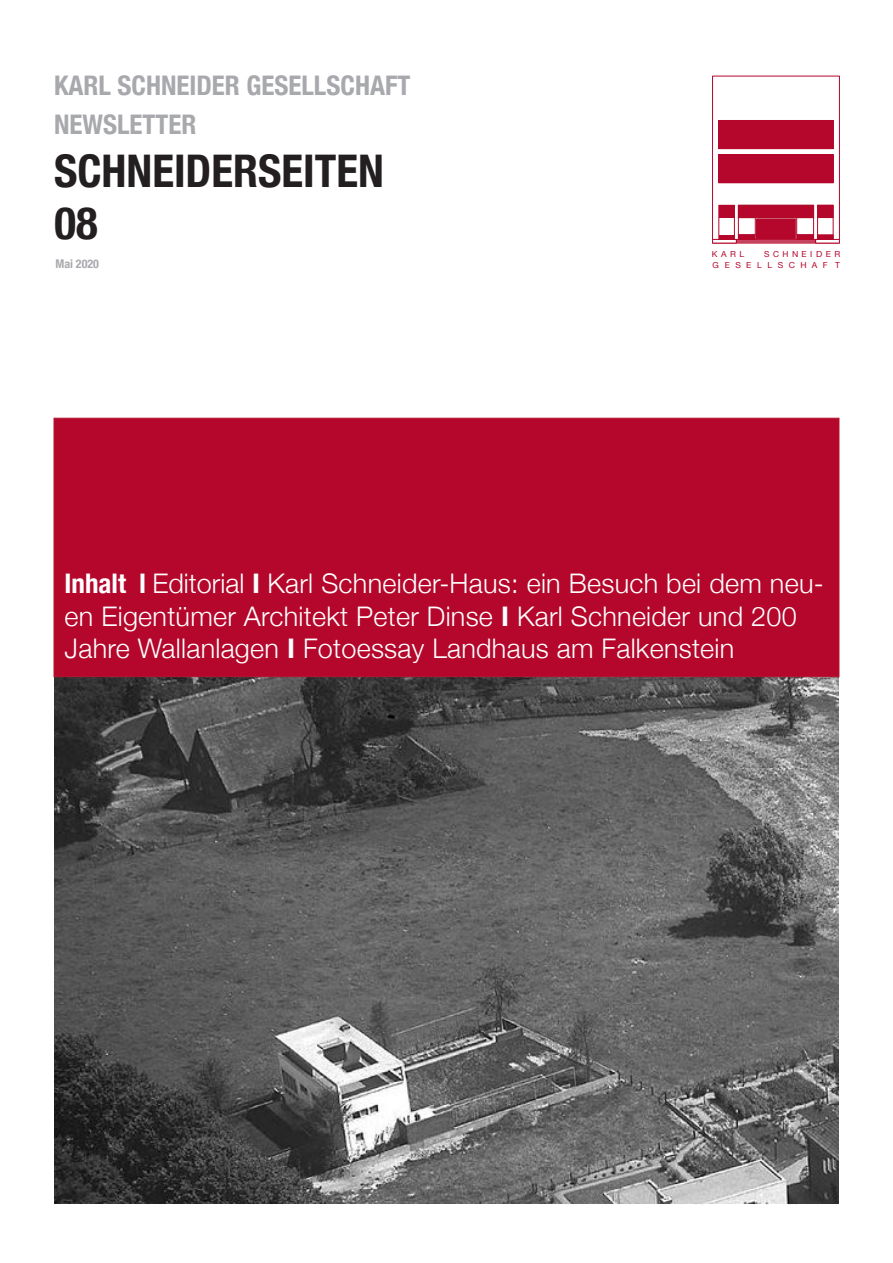
<style>
.page{position:relative;width:893px;height:1263px;background:#fff}
.page>*{position:absolute;margin:0;border:0;box-sizing:border-box;transform-origin:0 0}
.t1{font:700 condensed 45px "Helvetica Neue";color:#231f20}
.t2{font:300 27px/32.4px "Helvetica Neue";letter-spacing:.01em;color:#fff}
.t3{font:700 condensed 27px/38.5px "Helvetica Neue";color:#a8a9ad}
.t4{font:700 condensed 12px "Helvetica Neue";color:#a8a9ad}
.t5{font:8.25px/11.2px "Helvetica Neue";color:#b5072b;text-align:right}
.s1{font-weight:700;font-stretch:condensed}
.s2{font-weight:700}
</style>
<div class="page">
<div style="left:712px;top:76px;width:128px;height:167px;border:1px solid #b5072b"></div>
<div style="left:718px;top:120px;width:115px;height:29px;background:#b5072b"></div>
<div style="left:757px;top:219px;width:38px;height:20px;background:#b5072b"></div>
<div style="left:756px;top:219px;width:39px;height:21px;border:1px solid #b5072b"></div>
<div style="left:719px;top:205px;width:15px;height:13px;background:#b5072b"></div>
<div style="left:718px;top:155px;width:115px;height:28px;background:#b5072b"></div>
<div style="left:718px;top:154px;width:116px;height:29px;border:1px solid #b5072b"></div>
<div style="left:736px;top:241px;width:80px;height:1px;border:1px solid #b5072b"></div>
<div style="left:736px;top:239px;width:80px;height:2px;border:1px solid #b5072b"></div>
<div style="left:817px;top:205px;width:16px;height:35px;border:1px solid #b5072b"></div>
<hr style="left:818px;top:235px;width:15px;height:4px;background:#b5072b">
<div style="left:817px;top:235px;width:16px;height:5px;border:1px solid #b5072b"></div>
<div style="left:738px;top:205px;width:76px;height:13px;background:#b5072b"></div>
<hr style="left:797px;top:235px;width:17px;height:4px;background:#b5072b">
<div style="left:796px;top:235px;width:18px;height:5px;border:1px solid #b5072b"></div>
<hr style="left:738px;top:235px;width:17px;height:4px;background:#b5072b">
<div style="left:738px;top:235px;width:17px;height:5px;border:1px solid #b5072b"></div>
<hr style="left:719px;top:235px;width:15px;height:4px;background:#b5072b">
<div style="left:796px;top:217px;width:18px;height:18px;border:1px solid #b5072b"></div>
<div style="left:719px;top:205px;width:16px;height:35px;border:1px solid #b5072b"></div>
<div style="left:738px;top:217px;width:17px;height:18px;border:1px solid #b5072b"></div>
<div style="left:818px;top:205px;width:15px;height:13px;background:#b5072b"></div>
<div style="left:817px;top:205px;width:16px;height:13px;border:1px solid #b5072b"></div>
<img style="left:54px;top:677px;width:785px;height:527px">
<div style="left:54px;top:418px;width:785px;height:259px;background:#b4072b;border:1px solid #b41530"></div>
<p class="t3" style="left:54px;top:66px;width:358px">KARL SCHNEIDER GESELLSCHAFT<br>NEWSLETTER</p>
<h1 class="t1" style="left:54px;top:144px;width:331px">SCHNEIDERSEITEN</h1>
<h1 class="t1" style="left:55px;top:196px;width:45px">08</h1>
<p class="t4" style="left:56px;top:256px;width:45px">Mai 2020</p>
<p class="t5" style="left:712px;top:248px;width:129px">SCH N E I D E R<br>G E S E L L S CH A F T</p>
<p class="t5" style="left:712px;top:248px;width:34px">K A R L</p>
<p class="t2" style="left:65px;top:567px;width:761px"><span class="s1">Inhalt I</span> Editorial <span class="s2">I</span> Karl Schneider-Haus: ein Besuch bei dem neu&shy;en Eigentümer Architekt Peter Dinse <span class="s2">I</span> Karl Schneider und 200<br>Jahre Wallanlagen <span class="s2">I</span> Fotoessay Landhaus am Falkenstein</p>
</div>
